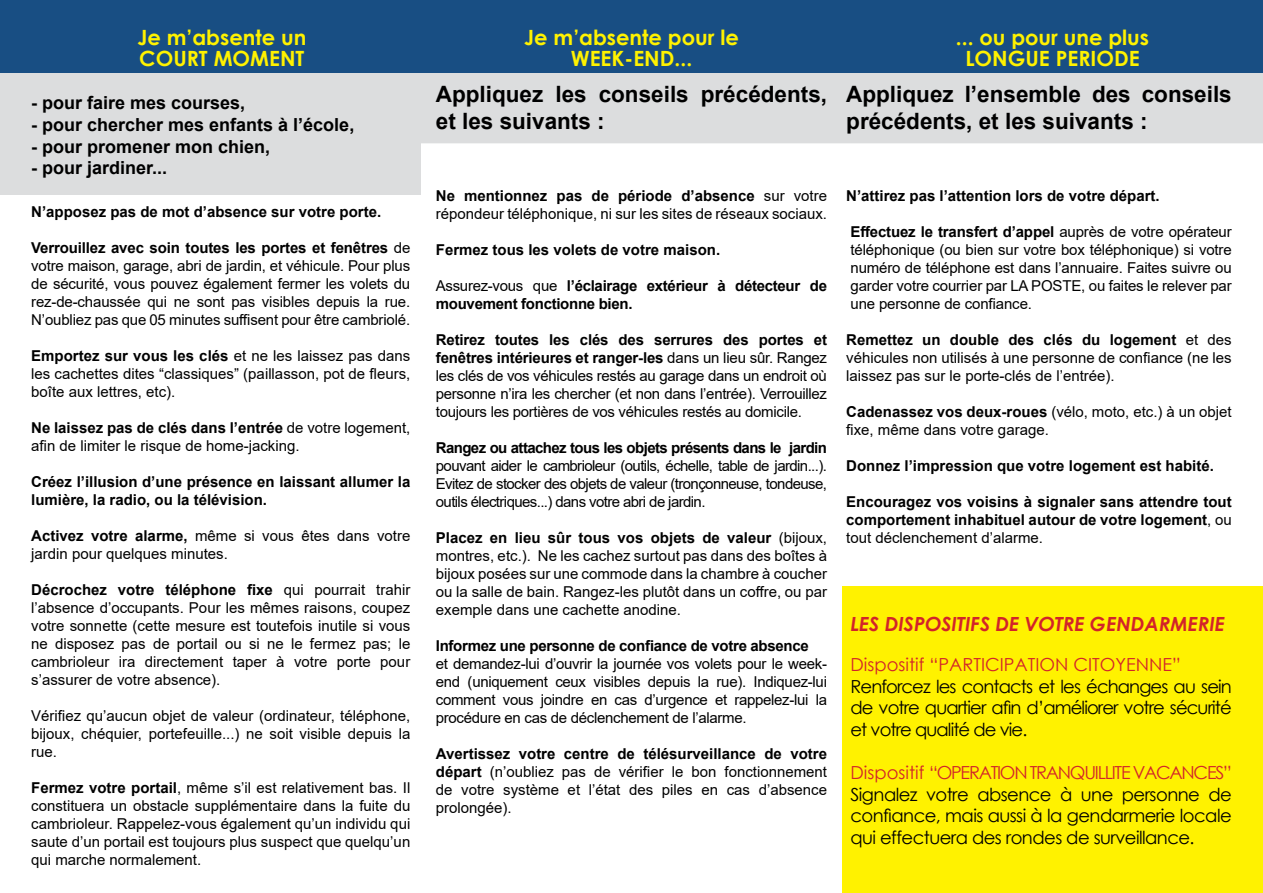
<style>
.page{position:relative;width:1263px;height:893px;background:#fff}
.page>*{position:absolute;margin:0;border:0;box-sizing:border-box;transform-origin:0 0}
.t1{font:700 22.5px/27px "Arial";color:#000}
.t2{font:700 21px/21px "Century Gothic";color:#fff200;text-align:center}
.t3{font:italic 700 19.5px "Century Gothic";color:#d2232a}
.t4{font:18px/21.6px "Century Gothic";letter-spacing:-.04em;color:#000;text-align:justify}
.t5{font:700 18px "Arial";color:#000}
.t6{font:18px "Century Gothic";letter-spacing:-.07em;color:#d2232a}
.t7{font:18px "Century Gothic";color:#d2232a}
.t8{font:15px/18px "Arial";color:#000;text-align:justify}
.t9{font:700 15px/18px "Arial";color:#000}
.t10{font:700 15px/18px "Arial";letter-spacing:-.02em;color:#000}
.t11{font:700 15px "Arial";letter-spacing:-.04em;color:#000}
.s1{font-weight:700}
.s2{font-weight:400}
</style>
<div class="page">
<div style="left:0;top:72px;width:421px;height:123px;background:#dcddde"></div>
<div style="left:422px;top:72px;width:840px;height:71px;background:#dcddde"></div>
<div style="left:0;top:0;width:1263px;height:73px;background:#184e83"></div>
<div style="left:842px;top:587px;width:421px;height:306px;background:#fff200"></div>
<h2 class="t2" style="left:137px;top:26px;width:170px;text-align:left">Je m’absente un<br>COURT MOMENT</h2>
<h2 class="t2" style="left:524px;top:26px;width:216px">Je m’absente pour le<br>WEEK-END...</h2>
<h2 class="t2" style="left:956px;top:26px;width:195px">... ou pour une plus<br>LONGUE PERIODE</h2>
<h1 class="t1" style="left:436px;top:81px;width:393px">Appliquez les conseils précédents, et les suivants :</h1>
<h1 class="t1" style="left:846px;top:81px;width:387px">Appliquez l’ensemble des conseils précédents, et les suivants :</h1>
<p class="t5" style="left:31px;top:90px;width:216px">- pour faire mes courses,</p>
<p class="t5" style="left:31px;top:112px;width:325px">- pour chercher mes enfants à l’école,</p>
<p class="t5" style="left:31px;top:133px;width:241px">- pour promener mon chien,</p>
<p class="t5" style="left:31px;top:155px;width:138px">- pour jardiner...</p>
<p class="t9" style="left:31px;top:203px;width:352px">N’apposez pas de mot d’absence sur votre porte.</p>
<p class="t8" style="left:31px;top:239px;width:381px"><span class="s1">Verrouillez avec soin toutes les portes et fenêtres</span> de votre maison, garage, abri de jardin, et véhicule. Pour plus de sécurité, vous pouvez également fermer les volets du rez-de-chaussée qui ne sont pas visibles depuis la rue.<br>N’oubliez pas que 05 minutes suffisent pour être cambriolé.</p>
<p class="t8" style="left:31px;top:347px;width:381px"><span class="s1">Emportez sur vous les clés</span> et ne les laissez pas dans les cachettes dites “classiques” (paillasson, pot de fleurs, boîte aux lettres, etc).</p>
<p class="t8" style="left:31px;top:419px;width:381px"><span class="s1">Ne laissez pas de clés dans l’entrée</span> de votre logement, afin de limiter le risque de home-jacking.</p>
<p class="t9" style="left:31px;top:473px;width:381px">Créez l’illusion d’une présence en laissant allumer la lumière, la radio, ou la télévision.</p>
<p class="t8" style="left:31px;top:527px;width:381px"><span class="s1">Activez votre alarme,</span> même si vous êtes dans votre jardin pour quelques minutes.</p>
<p class="t8" style="left:31px;top:581px;width:381px"><span class="s1">Décrochez votre téléphone fixe</span> qui pourrait trahir l’absence d’occupants. Pour les mêmes raisons, coupez votre sonnette (cette mesure est toutefois inutile si vous ne disposez pas de portail ou si ne le fermez pas; le cambrioleur ira directement taper à votre porte pour s’assurer de votre absence).</p>
<p class="t8" style="left:31px;top:707px;width:381px">Vérifiez qu’aucun objet de valeur (ordinateur, téléphone, bijoux, chéquier, portefeuille...) ne soit visible depuis la rue.</p>
<p class="t8" style="left:31px;top:779px;width:381px"><span class="s1">Fermez votre portail</span>, même s’il est relativement bas. Il constituera un obstacle supplémentaire dans la fuite du cambrioleur. Rappelez-vous également qu’un individu qui saute d’un portail est toujours plus suspect que quelqu’un qui marche normalement.</p>
<p class="t8" style="left:436px;top:187px;width:393px"><span class="s1">Ne mentionnez pas de période d’absence</span> sur votre répondeur téléphonique, ni sur les sites de réseaux sociaux.</p>
<p class="t9" style="left:436px;top:241px;width:286px">Fermez tous les volets de votre maison.</p>
<p class="t10" style="left:436px;top:277px;width:393px"><span class="s2">Assurez-vous que</span> l’éclairage extérieur à détecteur de mouvement fonctionne bien.</p>
<p class="t8" style="left:436px;top:331px;width:393px"><span class="s1">Retirez toutes les clés des serrures des portes et fenêtres intérieures et ranger-les</span> dans un lieu sûr. Rangez les clés de vos véhicules restés au garage dans un endroit où personne n’ira les chercher (et non dans l’entrée). Verrouillez toujours les portières de vos véhicules restés au domicile.</p>
<p class="t11" style="left:436px;top:437px;width:393px">Rangez ou attachez tous les objets présents dans le jardin</p>
<p class="t8" style="left:436px;top:457px;width:393px">pouvant aider le cambrioleur (outils, échelle, table de jardin...).<br>Evitez de stocker des objets de valeur (tronçonneuse, tondeuse, outils électriques...) dans votre abri de jardin.</p>
<p class="t8" style="left:436px;top:529px;width:393px"><span class="s1">Placez en lieu sûr tous vos objets de valeur</span> (bijoux, montres, etc.). Ne les cachez surtout pas dans des boîtes à bijoux posées sur une commode dans la chambre à coucher ou la salle de bain. Rangez-les plutôt dans un coffre, ou par exemple dans une cachette anodine.</p>
<p class="t10" style="left:436px;top:637px;width:374px">Informez une personne de confiance de votre absence</p>
<p class="t8" style="left:436px;top:655px;width:393px">et demandez-lui d’ouvrir la journée vos volets pour le week&shy;end (uniquement ceux visibles depuis la rue). Indiquez-lui comment vous joindre en cas d’urgence et rappelez-lui la procédure en cas de déclenchement de l’alarme.</p>
<p class="t8" style="left:436px;top:745px;width:393px"><span class="s1">Avertissez votre centre de télésurveillance de votre départ</span> (n’oubliez pas de vérifier le bon fonctionnement de votre système et l’état des piles en cas d’absence prolongée).</p>
<p class="t9" style="left:846px;top:187px;width:315px">N’attirez pas l’attention lors de votre départ.</p>
<p class="t8" style="left:850px;top:223px;width:383px"><span class="s1">Effectuez le transfert d’appel</span> auprès de votre opérateur téléphonique (ou bien sur votre box téléphonique) si votre numéro de téléphone est dans l’annuaire. Faites suivre ou garder votre courrier par LA POSTE, ou faites le relever par une personne de confiance.</p>
<p class="t8" style="left:846px;top:331px;width:387px"><span class="s1">Remettez un double des clés du logement</span> et des véhicules non utilisés à une personne de confiance (ne les laissez pas sur le porte-clés de l’entrée).</p>
<p class="t8" style="left:846px;top:403px;width:387px"><span class="s1">Cadenassez vos deux-roues</span> (vélo, moto, etc.) à un objet fixe, même dans votre garage.</p>
<p class="t9" style="left:846px;top:457px;width:369px">Donnez l’impression que votre logement est habité.</p>
<p class="t9" style="left:846px;top:493px;width:387px;text-align:justify">Encouragez vos voisins à signaler sans attendre tout comportement inhabituel autour de votre logement<span class="s2">, ou tout déclenchement d’alarme.</span></p>
<h3 class="t3" style="left:850px;top:609px;width:376px">LES DISPOSITIFS DE VOTRE GENDARMERIE</h3>
<p class="t7" style="left:850px;top:652px;width:332px">Dispositif “PARTICIPATION CITOYENNE”</p>
<p class="t4" style="left:850px;top:675px;width:383px">Renforcez les contacts et les échanges au sein de votre quartier afin d’améliorer votre sécurité et votre qualité de vie.</p>
<p class="t6" style="left:850px;top:760px;width:383px">Dispositif “OPERATION TRANQUILLITE VACANCES”</p>
<p class="t4" style="left:850px;top:783px;width:383px">Signalez votre absence à une personne de confiance, mais aussi à la gendarmerie locale qui effectuera des rondes de surveillance.</p>
</div>
